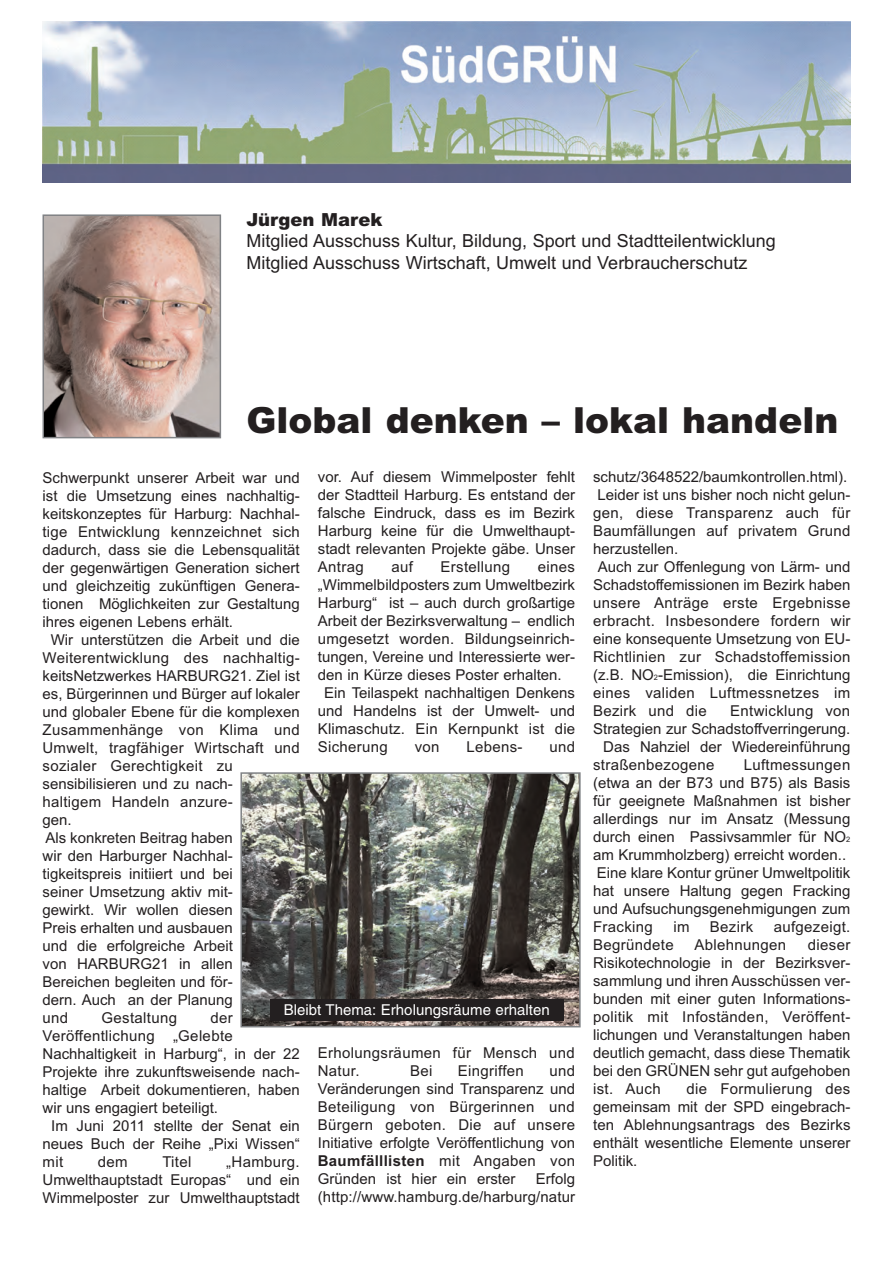
<style>
.page{position:relative;width:893px;height:1263px;background:#fff}
.page>*{position:absolute;margin:0;border:0;box-sizing:border-box;transform-origin:0 0}
.t1{font:900 36px "Arial";color:#231f20}
.t2{font:18px/21.6px "Arial";color:#231f20}
.t3{font:900 18px "Arial";color:#231f20}
.t4{font:15px/18px "Arial";color:#231f20;text-align:justify}
.t5{font:15px/18px "Arial";letter-spacing:.02em;color:#231f20}
.t6{font:15px "Helvetica";color:#fff}
.s1{font-weight:700}
.s2{font-size:7.5px}
</style>
<div class="page">
<img style="left:43px;top:21px;width:807px;height:162px">
<img style="left:46px;top:217px;width:172px;height:218px">
<div style="left:43px;top:214px;width:178px;height:224px;border:2px solid #808285"></div>
<img style="left:243px;top:775px;width:335px;height:249px">
<div style="left:240px;top:772px;width:341px;height:255px;border:2px solid #808285"></div>
<div style="left:270px;top:999px;width:293px;height:21px;background:#231f20"></div>
<p class="t3" style="left:247px;top:209px;width:137px">Jürgen Marek</p>
<p class="t2" style="left:247px;top:230px;width:531px">Mitglied Ausschuss Kultur, Bildung, Sport und Stadtteilentwicklung<br>Mitglied Ausschuss Wirtschaft, Umwelt und Verbraucherschutz</p>
<h1 class="t1" style="left:247px;top:399px;width:593px">Global denken – lokal handeln</h1>
<p class="t4" style="left:318px;top:468px;width:259px">vor. Auf diesem Wimmelposter fehlt der Stadtteil Harburg. Es entstand der falsche Eindruck, dass es im Bezirk Harburg keine für die Umwelthaupt&shy;stadt relevanten Projekte gäbe. Unser Antrag</p>
<p class="t4" style="left:43px;top:468px;width:259px">Schwerpunkt unserer Arbeit war und</p>
<p class="t4" style="left:43px;top:486px;width:259px">ist die Umsetzung eines nachhaltig-</p>
<p class="t4" style="left:43px;top:504px;width:259px">keitskonzeptes für Harburg: Nachhal-</p>
<p class="t4" style="left:43px;top:522px;width:259px">tige Entwicklung kennzeichnet sich</p>
<p class="t4" style="left:43px;top:540px;width:259px">dadurch, dass sie die Lebensqualität</p>
<p class="t4" style="left:43px;top:558px;width:259px">der gegenwärtigen Generation sichert</p>
<p class="t4" style="left:43px;top:576px;width:259px">und gleichzeitig zukünftigen Genera-</p>
<p class="t4" style="left:43px;top:594px;width:259px">tionen Möglichkeiten zur Gestaltung</p>
<p class="t4" style="left:43px;top:612px;width:192px">ihres eigenen Lebens erhält.</p>
<p class="t4" style="left:51px;top:630px;width:251px">Wir unterstützen die Arbeit und die</p>
<p class="t5" style="left:43px;top:648px;width:259px">Weiterentwicklung des nachhaltig-</p>
<p class="t4" style="left:43px;top:666px;width:259px">keitsNetzwerkes HARBURG21. Ziel ist</p>
<p class="t4" style="left:43px;top:684px;width:259px">es, Bürgerinnen und Bürger auf lokaler</p>
<p class="t4" style="left:43px;top:702px;width:259px">und globaler Ebene für die komplexen</p>
<p class="t5" style="left:43px;top:720px;width:259px">Zusammenhänge von Klima und</p>
<p class="t5" style="left:43px;top:738px;width:259px">Umwelt, tragfähiger Wirtschaft und</p>
<p class="t5" style="left:43px;top:756px;width:192px">sozialer Gerechtigkeit zu</p>
<p class="t4" style="left:43px;top:774px;width:192px">sensibilisieren und zu nach-</p>
<p class="t5" style="left:43px;top:792px;width:192px">haltigem Handeln anzure-</p>
<p class="t4" style="left:43px;top:810px;width:31px">gen.</p>
<p class="t4" style="left:46px;top:828px;width:189px">Als konkreten Beitrag haben</p>
<p class="t4" style="left:43px;top:846px;width:192px">wir den Harburger Nachhal-</p>
<p class="t4" style="left:43px;top:864px;width:192px">tigkeitspreis initiiert und bei</p>
<p class="t4" style="left:43px;top:882px;width:192px">seiner Umsetzung aktiv mit-</p>
<p class="t4" style="left:43px;top:900px;width:192px">gewirkt. Wir wollen diesen</p>
<p class="t4" style="left:43px;top:918px;width:192px">Preis erhalten und ausbauen</p>
<p class="t4" style="left:43px;top:936px;width:192px">und die erfolgreiche Arbeit</p>
<p class="t4" style="left:43px;top:954px;width:192px">von HARBURG21 in allen</p>
<p class="t4" style="left:43px;top:972px;width:192px">Bereichen begleiten und för-</p>
<p class="t4" style="left:43px;top:990px;width:192px">dern. Auch an der Planung</p>
<p class="t4" style="left:43px;top:1008px;width:27px">und</p>
<p class="t5" style="left:102px;top:1008px;width:77px">Gestaltung</p>
<p class="t4" style="left:211px;top:1008px;width:24px">der</p>
<p class="t5" style="left:43px;top:1026px;width:192px">Veröffentlichung „Gelebte</p>
<p class="t4" style="left:43px;top:1044px;width:259px">Nachhaltigkeit in Harburg“, in der 22</p>
<p class="t4" style="left:43px;top:1062px;width:259px">Projekte ihre zukunftsweisende nach-</p>
<p class="t4" style="left:43px;top:1080px;width:259px">haltige Arbeit dokumentieren, haben</p>
<p class="t4" style="left:43px;top:1098px;width:177px">wir uns engagiert beteiligt.</p>
<p class="t4" style="left:51px;top:1116px;width:250px">Im Juni 2011 stellte der Senat ein</p>
<p class="t4" style="left:43px;top:1134px;width:259px">neues Buch der Reihe „Pixi Wissen“</p>
<p class="t4" style="left:43px;top:1152px;width:22px">mit</p>
<p class="t4" style="left:98px;top:1152px;width:31px">dem</p>
<p class="t4" style="left:162px;top:1152px;width:31px">Titel</p>
<p class="t4" style="left:391px;top:558px;width:23px">auf</p>
<p class="t5" style="left:440px;top:558px;width:71px">Erstellung</p>
<p class="t4" style="left:538px;top:558px;width:39px">eines</p>
<p class="t4" style="left:318px;top:576px;width:259px">„Wimmelbildposters zum Umweltbezirk</p>
<p class="t4" style="left:318px;top:594px;width:259px">Harburg“ ist – auch durch großartige</p>
<p class="t4" style="left:318px;top:612px;width:259px">Arbeit der Bezirksverwaltung – endlich</p>
<p class="t4" style="left:318px;top:630px;width:259px">umgesetzt worden. Bildungseinrich-</p>
<p class="t4" style="left:318px;top:648px;width:259px">tungen, Vereine und Interessierte wer-</p>
<p class="t4" style="left:318px;top:666px;width:245px">den in Kürze dieses Poster erhalten.</p>
<p class="t4" style="left:324px;top:684px;width:253px">Ein Teilaspekt nachhaltigen Denkens</p>
<p class="t4" style="left:318px;top:702px;width:259px">und Handelns ist der Umwelt- und</p>
<p class="t4" style="left:318px;top:720px;width:259px">Klimaschutz. Ein Kernpunkt ist die</p>
<p class="t5" style="left:318px;top:738px;width:72px">Sicherung</p>
<p class="t4" style="left:415px;top:738px;width:26px">von</p>
<p class="t4" style="left:466px;top:738px;width:58px">Lebens-</p>
<p class="t4" style="left:549px;top:738px;width:27px">und</p>
<p class="t6" style="left:284px;top:1004px;width:268px">Bleibt Thema: Erholungsräume erhalten</p>
<p class="t5" style="left:318px;top:1044px;width:259px">Erholungsräumen für Mensch und<br>Natur.</p>
<p class="t4" style="left:410px;top:1062px;width:24px">Bei</p>
<p class="t5" style="left:458px;top:1062px;width:68px">Eingriffen</p>
<p class="t4" style="left:318px;top:1062px;width:259px;text-indent:231px">und Veränderungen sind Transparenz und Beteiligung von Bürgerinnen und Bürgern geboten. Die auf unsere Initiative erfolgte Veröffentlichung von <span class="s1">Baumfälllisten</span> mit Angaben von Gründen ist hier ein erster</p>
<p class="t4" style="left:43px;top:1152px;width:259px;text-indent:184px">„Hamburg.<br>Umwelthauptstadt Europas“ und ein Wimmelposter zur Umwelthauptstadt</p>
<p class="t4" style="left:318px;top:1170px;width:259px;text-align:right">Erfolg (http://www.hamburg.de/harburg/natur</p>
<p class="t4" style="left:593px;top:468px;width:256px">schutz/3648522/baumkontrollen.html).</p>
<p class="t4" style="left:597px;top:486px;width:255px">Leider ist uns bisher noch nicht gelun-</p>
<p class="t5" style="left:593px;top:504px;width:259px">gen, diese Transparenz auch für</p>
<p class="t4" style="left:593px;top:522px;width:259px">Baumfällungen auf privatem Grund</p>
<p class="t4" style="left:593px;top:540px;width:87px">herzustellen.</p>
<p class="t4" style="left:598px;top:558px;width:254px">Auch zur Offenlegung von Lärm- und</p>
<p class="t4" style="left:593px;top:576px;width:259px">Schadstoffemissionen im Bezirk haben</p>
<p class="t5" style="left:593px;top:594px;width:259px">unsere Anträge erste Ergebnisse</p>
<p class="t5" style="left:593px;top:612px;width:259px">erbracht. Insbesondere fordern wir</p>
<p class="t4" style="left:593px;top:630px;width:259px">eine konsequente Umsetzung von EU-</p>
<p class="t5" style="left:593px;top:648px;width:259px">Richtlinien zur Schadstoffemission</p>
<p class="t4" style="left:593px;top:666px;width:259px">(z.B. NO<span class="s2">2</span>-Emission), die Einrichtung</p>
<p class="t5" style="left:593px;top:684px;width:259px">eines validen Luftmessnetzes im</p>
<p class="t5" style="left:593px;top:702px;width:115px">Bezirk und die</p>
<p class="t5" style="left:730px;top:702px;width:122px">Entwicklung von</p>
<p class="t4" style="left:593px;top:720px;width:259px">Strategien zur Schadstoffverringerung.</p>
<p class="t4" style="left:603px;top:738px;width:249px">Das Nahziel der Wiedereinführung</p>
<p class="t5" style="left:593px;top:756px;width:123px">straßenbezogene</p>
<p class="t4" style="left:593px;top:756px;width:259px;text-align:left;text-indent:151px">Luftmessungen (etwa an der B73 und B75) als Basis für geeignete Maßnahmen ist bisher allerdings nur im Ansatz (Messung durch einen Passivsammler für NO<span class="s2">2 </span>am Krummholzberg) erreicht worden..<br>Eine klare Kontur grüner Umweltpolitik hat unsere Haltung gegen Fracking und Aufsuchungsgenehmigungen zum<br>Fracking</p>
<p class="t4" style="left:673px;top:918px;width:18px">im</p>
<p class="t4" style="left:710px;top:918px;width:45px">Bezirk</p>
<p class="t5" style="left:774px;top:918px;width:78px">aufgezeigt.</p>
<p class="t5" style="left:593px;top:936px;width:82px">Begründete</p>
<p class="t5" style="left:694px;top:936px;width:93px">Ablehnungen</p>
<p class="t4" style="left:593px;top:936px;width:259px;text-indent:215px">dieser Risikotechnologie in der Bezirksver&shy;sammlung und ihren Ausschüssen ver&shy;bunden mit einer guten Informations&shy;politik mit Infoständen, Veröffent&shy;lichungen und Veranstaltungen haben deutlich gemacht, dass diese Thematik bei den GRÜNEN sehr gut aufgehoben ist. Auch</p>
<p class="t4" style="left:593px;top:1080px;width:259px;text-indent:93px">die Formulierung des gemeinsam mit der SPD eingebrach&shy;ten Ablehnungsantrags des Bezirks enthält wesentliche Elemente unserer Politik.</p>
</div>
